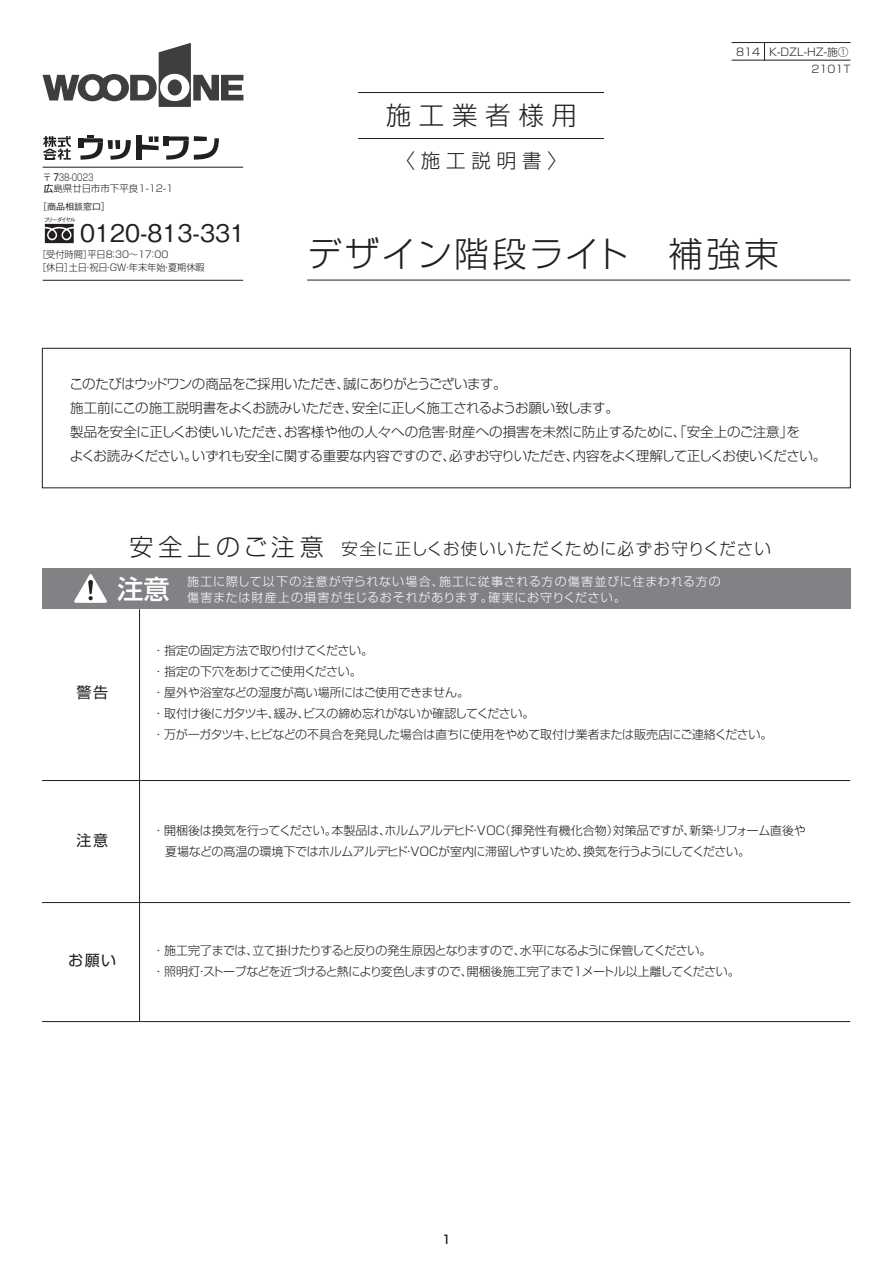
<style>
.page{position:relative;width:893px;height:1263px;background:#fff}
.page>*{position:absolute;margin:0;border:0;box-sizing:border-box;transform-origin:0 0}
.t1{font:300 34.5px "Shin Go Pr 5";letter-spacing:.075em;color:#231f20}
.t2{font:300 25.5px "Shin Go Pr 5";letter-spacing:.3em;color:#231f20}
.t3{font:500 24.3px "Gothic BBB Pro";color:#231f20}
.t4{font:300 19.5px "Shin Go Pr 5";letter-spacing:.3em;color:#231f20}
.t5{font:300 16.5px "Shin Go Pr 5";letter-spacing:.065em;color:#231f20}
.t6{font:15px "Shin Go Pr 5";letter-spacing:.1em;color:#231f20}
.t7{font:300 13.5px/24px "Shin Go Pr 5";letter-spacing:-.03em;color:#231f20}
.t8{font:300 12px/21px "Shin Go Pr 5";letter-spacing:-.03em;color:#231f20}
.t9{font:300 12px/16.5px "Shin Go Pr 5";letter-spacing:.07em;color:#fff}
.t10{font:500 12px "Shin Go Pr 5";color:#231f20}
.t11{font:300 10.65px "Shin Go Pr 5";color:#231f20}
.t12{font:300 10.5px "Shin Go Pr 5";color:#231f20}
.t13{font:300 9.45px/11.4px "Shin Go Pr 5";color:#231f20}
.t14{font:500 9px "Gothic BBB Pro";color:#231f20}
.t15{font:500 6px "Gothic BBB Pro";letter-spacing:-.235em;color:#231f20}
.s1{font-size:24px}
</style>
<div class="page">
<svg style="left:43px;top:43px;width:200px;height:64px"></svg>
<div style="left:764px;top:42px;width:87px;height:18px;border:1px solid #231f20"></div>
<div style="left:731px;top:42px;width:34px;height:18px;border:1px solid #231f20"></div>
<hr style="left:307px;top:280px;width:543px;height:1px;background:#231f20">
<hr style="left:358px;top:92px;width:246px;height:1px;background:#231f20">
<hr style="left:358px;top:138px;width:246px;height:1px;background:#231f20">
<div style="left:42px;top:348px;width:809px;height:140px;border:1px solid #231f20"></div>
<div style="left:164px;top:136px;width:5px;height:10px;background:#231f20"></div>
<svg style="left:166px;top:136px;width:53px;height:24px"></svg>
<div style="left:78px;top:138px;width:5px;height:9px;background:#231f20"></div>
<svg style="left:81px;top:135px;width:50px;height:25px"></svg>
<div style="left:137px;top:135px;width:5px;height:25px;background:#231f20"></div>
<svg style="left:142px;top:136px;width:17px;height:14px"></svg>
<svg style="left:43px;top:136px;width:28px;height:24px"></svg>
<svg style="left:45px;top:224px;width:29px;height:19px"></svg>
<hr style="left:43px;top:167px;width:200px;height:1px;background:#231f20">
<hr style="left:43px;top:280px;width:200px;height:1px;background:#231f20">
<div style="left:42px;top:568px;width:809px;height:41px;background:#808285"></div>
<svg style="left:74px;top:574px;width:33px;height:29px"></svg>
<hr style="left:42px;top:780px;width:808px;height:1px;background:#231f20">
<hr style="left:42px;top:902px;width:808px;height:1px;background:#231f20">
<hr style="left:139px;top:609px;width:1px;height:412px;background:#231f20">
<hr style="left:42px;top:1021px;width:808px;height:1px;background:#231f20">
<p class="t13" style="left:43px;top:170px;width:132px">〒738-0023<br>広島県廿日市市下平良1-12-1</p>
<p class="t15" style="left:43px;top:215px;width:34px">フリーダイヤル</p>
<h3 class="t3" style="left:80px;top:213px;width:166px">0120-813-331</h3>
<p class="t13" style="left:37px;top:247px;width:169px;line-height:13.5px">［受付時間］平日8：30～17：00<br>［休日］土日・祝日・GW・年末年始・夏期休暇</p>
<p class="t14" style="left:38px;top:200px;width:74px">［商品相談窓口］</p>
<h2 class="t2" style="left:386px;top:94px;width:193px">施工業者様用</h2>
<h3 class="t4" style="left:395px;top:144px;width:173px">〈施工説明書〉</h3>
<p class="t11" style="left:736px;top:43px;width:114px">814 K-DZL-HZ-施①</p>
<p class="t12" style="left:812px;top:60px;width:41px">2101T</p>
<h1 class="t1" style="left:307px;top:226px;width:473px">デザイン階段ライト　補強束</h1>
<p class="t7" style="left:69px;top:371px;width:758px">このたびはウッドワンの商品をご採用いただき、誠にありがとうございます。<br>施工前にこの施工説明書をよくお読みいただき、安全に正しく施工されるようお願い致します。<br>製品を安全に正しくお使いいただき、お客様や他の人々への危害・財産への損害を未然に防止するために、「安全上のご注意」を<br>よくお読みください。いずれも安全に関する重要な内容ですので、必ずお守りいただき、内容をよく理解して正しくお使いください。</p>
<h3 class="t5" style="left:130px;top:535px;width:643px"><span class="s1">安全上のご注意</span> 安全に正しくお使いいただくために必ずお守りください</h3>
<p class="t9" style="left:117px;top:572px;width:605px;text-indent:70px">施工に際して以下の注意が守られない場合、施工に従事される方の傷害並びに住まわれる方の<sup>注意</sup> 傷害または財産上の損害が生じるおそれがあります。確実にお守りください。</p>
<p class="t6" style="left:77px;top:679px;width:33px">警告</p>
<p class="t8" style="left:153px;top:638px;width:621px">・指定の固定方法で取り付けてください。<br>・指定の下穴をあけてご使用ください。<br>・屋外や浴室などの湿度が高い場所にはご使用できません。<br>・取付け後にガタツキ、緩み、ビスの締め忘れがないか確認してください。<br>・万が一ガタツキ、ヒビなどの不具合を発見した場合は直ちに使用をやめて取付け業者または販売店にご連絡ください。</p>
<p class="t6" style="left:77px;top:828px;width:33px">注意</p>
<p class="t8" style="left:165px;top:818px;width:642px;text-indent:-12px">・開梱後は換気を行ってください。本製品は、ホルムアルデヒド・VOC（揮発性有機化合物）対策品ですが、新築・リフォーム直後や夏場などの高温の環境下ではホルムアルデヒド・VOCが室内に滞留しやすいため、換気を行うようにしてください。</p>
<p class="t6" style="left:68px;top:948px;width:49px">お願い</p>
<p class="t8" style="left:153px;top:938px;width:589px">・施工完了までは、立て掛けたりすると反りの発生原因となりますので、水平になるように保管してください。<br>・照明灯・ストーブなどを近づけると熱により変色しますので、開梱後施工完了まで1メートル以上離してください。</p>
<p class="t10" style="left:442px;top:1229px;width:11px">1</p>
</div>
